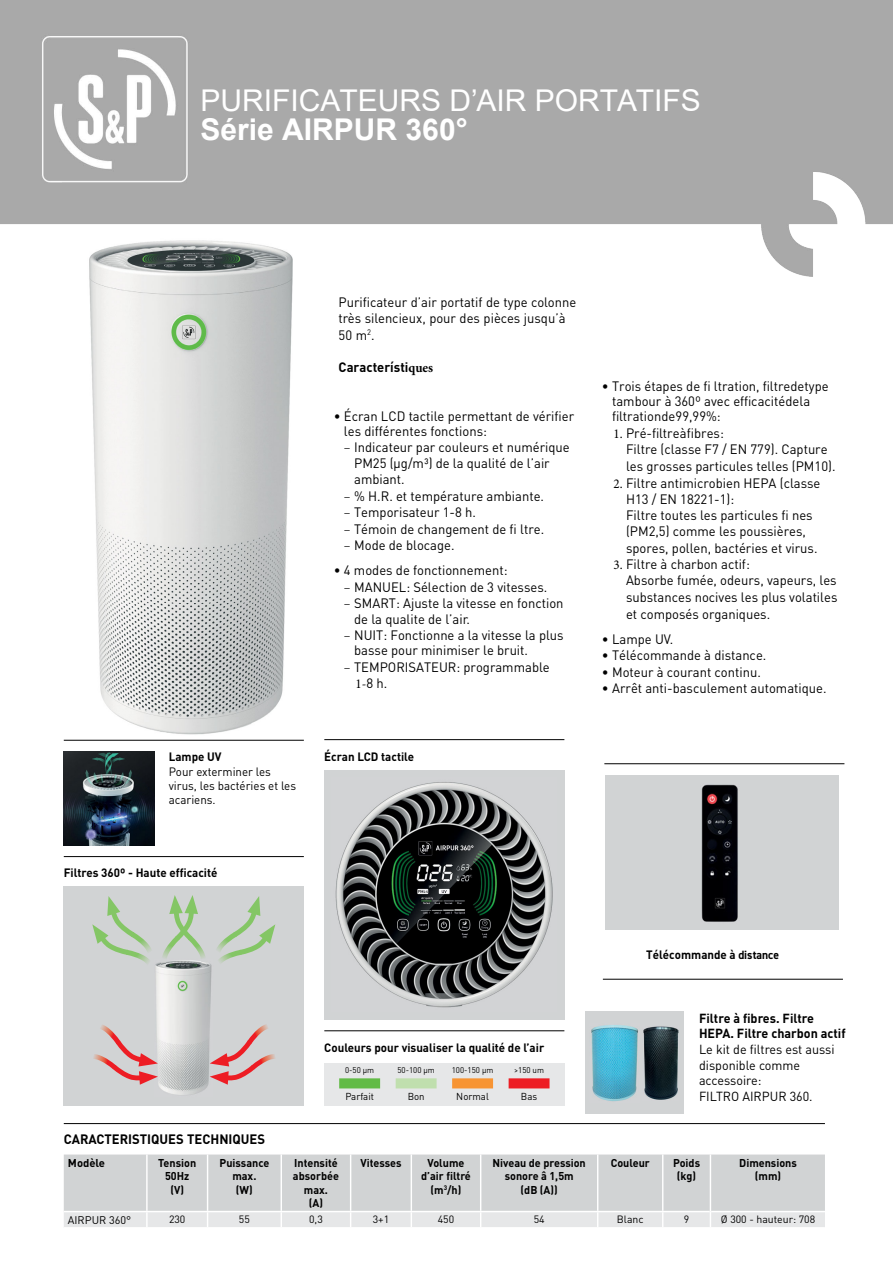
<style>
.page{position:relative;width:893px;height:1263px;background:#fff}
.page>*{position:absolute;margin:0;border:0;box-sizing:border-box;transform-origin:0 0}
.t1{font:30px "Arial";color:#fff}
.t2{font:700 30px "Arial";color:#fff}
.t3{font:13.5px/16.5px "DIN";color:#000;scale:.96 1}
.t4{font:13.5px/16.5px "DIN Pro";color:#000;scale:.96 1}
.t5{font:700 13.5px "DIN";color:#000;scale:.96 1}
.t6{font:700 13.5px "DIN Pro";color:#000;scale:.96 1}
.t7{font:13.05px/15.6px "DIN";color:#000;scale:.96 1}
.t8{font:700 13.05px/15.6px "DIN";color:#000;scale:.96 1}
.t9{font:700 12px "DIN";color:#000;scale:.96 1}
.t10{font:12px/14.4px "DIN";color:#000;scale:.96 1}
.t11{font:700 11.25px/13.5px "DIN";color:#000;text-align:center;scale:.96 1}
.t12{font:700 11.25px "DIN";color:#000}
.t13{font:10.95px "DIN";color:#000}
.t14{font:10.5px "DIN";color:#000}
.t15{font:10.05px "DIN";color:#000;scale:.96 1}
.t16{font:8.25px "DIN";color:#000;scale:.96 1}
.s1{font-family:"Minion Pro"}
.s2{font-weight:300}
.s3{font-family:"DIN2014"}
</style>
<div class="page">
<svg style="left:64px;top:1154px;width:761px;height:73px;background:#d7d8d9"></svg>
<hr style="left:64px;top:856px;width:240px;height:1px;background:#000">
<hr style="left:64px;top:1123px;width:761px;height:1px;background:#000">
<div style="left:324px;top:1063px;width:240px;height:43px;background:#e6e7e8"></div>
<hr style="left:324px;top:1030px;width:240px;height:1px;background:#000">
<div style="left:339px;top:1078px;width:41px;height:10px;background:#62bb46"></div>
<div style="left:396px;top:1078px;width:41px;height:10px;background:#c0dfae"></div>
<div style="left:452px;top:1078px;width:41px;height:10px;background:#f79433"></div>
<div style="left:509px;top:1078px;width:40px;height:10px;background:#ed1d24"></div>
<img style="left:80px;top:276px;width:221px;height:464px">
<div style="left:605px;top:775px;width:233px;height:155px;background:#d1d3d4"></div>
<hr style="left:604px;top:763px;width:240px;height:1px;background:#000">
<img style="left:701px;top:784px;width:37px;height:138px">
<hr style="left:324px;top:739px;width:240px;height:1px;background:#000">
<div style="left:324px;top:770px;width:240px;height:250px;background:#d1d3d4"></div>
<img style="left:335px;top:782px;width:218px;height:226px">
<hr style="left:603px;top:979px;width:240px;height:1px;background:#000">
<div style="left:585px;top:1012px;width:98px;height:102px;background:#d1d3d4"></div>
<img style="left:591px;top:1025px;width:47px;height:76px">
<img style="left:643px;top:1026px;width:36px;height:74px">
<img style="left:64px;top:751px;width:91px;height:94px">
<hr style="left:64px;top:740px;width:240px;height:1px;background:#000">
<div style="left:64px;top:886px;width:240px;height:220px;background:#d1d3d4"></div>
<img style="left:155px;top:962px;width:57px;height:133px">
<svg style="left:161px;top:895px;width:46px;height:70px"></svg>
<svg style="left:92px;top:896px;width:59px;height:68px"></svg>
<svg style="left:217px;top:896px;width:58px;height:67px"></svg>
<svg style="left:93px;top:1022px;width:65px;height:63px"></svg>
<svg style="left:210px;top:1022px;width:65px;height:63px"></svg>
<img style="left:0;top:0;width:893px;height:276px">
<h1 class="t1" style="left:201px;top:80px;width:502px">PURIFICATEURS D’AIR PORTATIFS</h1>
<h1 class="t2" style="left:201px;top:109px;width:269px">Série AIRPUR 360°</h1>
<p class="t9" style="left:169px;top:753px;width:57px">Lampe UV</p>
<p class="t10" style="left:169px;top:765px;width:134px">Pour exterminer les virus, les bactéries et les acariens.</p>
<p class="t9" style="left:64px;top:868px;width:162px">Filtres 360º - Haute efficacité</p>
<p class="t5" style="left:64px;top:1134px;width:211px">CARACTERISTIQUES TECHNIQUES</p>
<p class="t4" style="left:339px;top:295px;width:249px">Purificateur d’air portatif de type colonne très silencieux, pour des pièces jusqu’à<br>50 m<sup>2</sup>.</p>
<p class="t6" style="left:339px;top:363px;width:100px">Característi<span class="s1">ques</span></p>
<p class="t3" style="left:334px;top:409px;width:252px">• Écran LCD tactile permettant de vérifier</p>
<p class="t3" style="left:344px;top:424px;width:151px">les différentes fonctions:</p>
<p class="t3" style="left:344px;top:441px;width:237px"><span class="s2">−</span> Indicateur par couleurs et numérique</p>
<p class="t3" style="left:354px;top:457px;width:205px">PM25 (μg/m³) de la qualité de l’air</p>
<p class="t3" style="left:354px;top:473px;width:54px">ambiant.</p>
<p class="t3" style="left:344px;top:489px;width:210px"><span class="s2">−</span> % H.R. et température ambiante.</p>
<p class="t3" style="left:344px;top:506px;width:139px"><span class="s2">−</span> Temporisateur 1-8 h.</p>
<p class="t3" style="left:344px;top:522px;width:210px"><span class="s2">−</span> Témoin de changement de fi ltre.</p>
<p class="t3" style="left:344px;top:539px;width:117px"><span class="s2">−</span> Mode de blocage.</p>
<p class="t3" style="left:334px;top:564px;width:183px">• 4 modes de fonctionnement:</p>
<p class="t3" style="left:344px;top:580px;width:213px"><span class="s2">−</span> MANUEL: Sélection de 3 vitesses.</p>
<p class="t3" style="left:344px;top:597px;width:230px"><span class="s2">−</span> SMART: Ajuste la vitesse en fonction</p>
<p class="t3" style="left:354px;top:612px;width:122px">de la qualite de l’air.</p>
<p class="t3" style="left:344px;top:628px;width:230px"><span class="s2">−</span> NUIT: Fonctionne a la vitesse la plus</p>
<p class="t3" style="left:354px;top:644px;width:183px">basse pour minimiser le bruit.</p>
<p class="t3" style="left:344px;top:660px;width:216px"><span class="s2">−</span> TEMPORISATEUR: programmable</p>
<p class="t3" style="left:356px;top:677px;width:35px"><span class="s1">1-</span>8 h.</p>
<p class="t9" style="left:324px;top:752px;width:95px">Écran LCD tactile</p>
<p class="t3" style="left:612px;top:380px;width:227px;line-height:15.3px;text-indent:-10px">• Trois étapes de fi ltration, fi ltre de type tambour à 360º avec effi cacité de la<br>fi ltration de 99,99%:</p>
<p class="t3" style="left:626px;top:427px;width:220px;text-indent:-12px"><span class="s1">1.</span> Pré-fi ltre à fi bres:<br>Filtre (classe F7 / EN 779). Capture les grosses particules telles (PM10).</p>
<p class="t3" style="left:626px;top:476px;width:204px;text-indent:-12px"><span class="s1">2.</span> Filtre antimicrobien HEPA (classe<br>H13 / EN 18221-1):<br>Filtre toutes les particules fi nes (PM2,5) comme les poussières, spores, pollen, bactéries et virus.</p>
<p class="t3" style="left:626px;top:557px;width:222px;text-indent:-12px"><span class="s1">3.</span> Filtre à charbon actif:<br>Absorbe fumée, odeurs, vapeurs, les substances nocives les plus volatiles et composés organiques.</p>
<p class="t3" style="left:602px;top:632px;width:76px">• Lampe UV.</p>
<p class="t3" style="left:602px;top:648px;width:173px">• Télécommande à distance.</p>
<p class="t3" style="left:602px;top:665px;width:167px">• Moteur à courant continu.</p>
<p class="t3" style="left:602px;top:681px;width:236px">• Arrêt anti-basculement automatique.</p>
<p class="t9" style="left:324px;top:1043px;width:231px">Couleurs pour visualiser la qualité de l’air</p>
<p class="t16" style="left:345px;top:1067px;width:32px">0-50 μm</p>
<p class="t16" style="left:397px;top:1067px;width:41px">50-100 μm</p>
<p class="t16" style="left:452px;top:1067px;width:45px">100-150 μm</p>
<p class="t16" style="left:514px;top:1067px;width:33px">&gt;150 um</p>
<p class="t15" style="left:345px;top:1093px;width:31px">Parfait</p>
<p class="t15" style="left:408px;top:1093px;width:19px">Bon</p>
<p class="t15" style="left:456px;top:1093px;width:35px">Normal</p>
<p class="t15" style="left:521px;top:1093px;width:18px">Bas</p>
<p class="t9" style="left:646px;top:950px;width:140px">Télécommande à <span class="s3">distance</span></p>
<p class="t8" style="left:699px;top:1012px;width:154px">Filtre à fibres. Filtre<br>HEPA. Filtre charbon actif</p>
<p class="t7" style="left:699px;top:1043px;width:143px">Le kit de filtres est aussi disponible comme accessoire:<br>FILTRO AIRPUR 360.</p>
<p class="t12" style="left:68px;top:1159px;width:39px">Modèle</p>
<p class="t11" style="left:158px;top:1157px;width:41px">Tension<br>50Hz (V)</p>
<p class="t11" style="left:220px;top:1157px;width:53px">Puissance max.<br>(W)</p>
<p class="t11" style="left:293px;top:1157px;width:49px">Intensité absorbée max.<br>(A)</p>
<p class="t11" style="left:360px;top:1157px;width:44px">Vitesses</p>
<p class="t11" style="left:421px;top:1157px;width:53px">Volume d’air filtré (m<sup>3</sup>/h)</p>
<p class="t11" style="left:493px;top:1157px;width:99px">Niveau de pression sonore â 1,5m<br>(dB (A))</p>
<p class="t11" style="left:611px;top:1157px;width:42px">Couleur</p>
<p class="t11" style="left:673px;top:1157px;width:30px">Poids (kg)</p>
<p class="t11" style="left:739px;top:1157px;width:62px">Dimensions (mm)</p>
<p class="t13" style="left:68px;top:1216px;width:65px">AIRPUR 360°</p>
<p class="t14" style="left:169px;top:1216px;width:18px">230</p>
<p class="t14" style="left:239px;top:1216px;width:12px">55</p>
<p class="t14" style="left:309px;top:1216px;width:15px">0,3</p>
<p class="t14" style="left:373px;top:1216px;width:18px">3+1</p>
<p class="t14" style="left:438px;top:1216px;width:18px">450</p>
<p class="t14" style="left:534px;top:1216px;width:12px">54</p>
<p class="t14" style="left:617px;top:1216px;width:28px">Blanc</p>
<p class="t14" style="left:684px;top:1216px;width:7px">9</p>
<p class="t14" style="left:721px;top:1216px;width:96px">Ø 300 - hauteur: 708</p>
</div>
